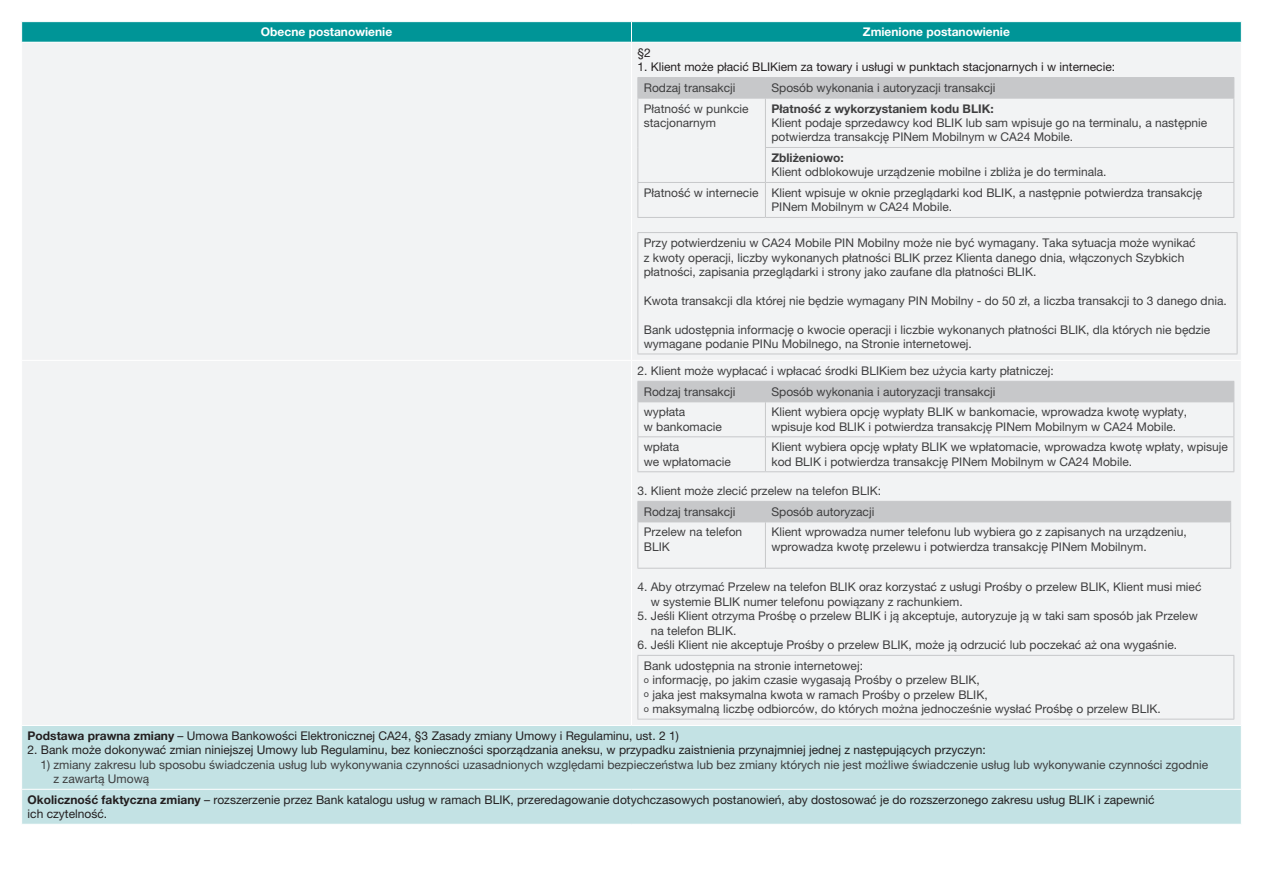
<style>
.page{position:relative;width:1263px;height:893px;background:#fff}
.page>*{position:absolute;margin:0;border:0;box-sizing:border-box;transform-origin:0 0}
.wciecie_3pkt{font:12px/14.4px "Helvetica Neue LT Pro";color:#3e3e3f}
.t1{font:12px/14.4px "Helvetica Neue LT Pro";color:#231f20}
.t2{font:700 12px "Helvetica Neue LT Pro";color:#3e3e3f}
.t3{font:700 12px "Helvetica Neue LT Pro";color:#fff}
.s1{font-size:9px}
.s2{font-weight:700}
</style>
<div class="page">
<div style="left:22px;top:43px;width:1219px;height:682px;background:#f2f3f4"></div>
<div style="left:22px;top:726px;width:1219px;height:98px;background:#c3e2e4"></div>
<hr style="left:631px;top:43px;width:1px;height:317px;background:#fff">
<hr style="left:21px;top:360px;width:610px;height:1px;background:#fff">
<hr style="left:631px;top:360px;width:611px;height:1px;background:#fff">
<hr style="left:631px;top:361px;width:1px;height:364px;background:#fff">
<hr style="left:21px;top:789px;width:610px;height:1px;background:#fff">
<hr style="left:631px;top:789px;width:611px;height:1px;background:#fff">
<svg style="left:21px;top:22px;width:1221px;height:20px;background:#069799"></svg>
<hr style="left:637px;top:77px;width:128px;height:1px;background:#c7c8ca">
<hr style="left:765px;top:77px;width:469px;height:1px;background:#c7c8ca">
<div style="left:637px;top:78px;width:597px;height:20px;background:#c7c8ca"></div>
<hr style="left:637px;top:98px;width:128px;height:1px;background:#c7c8ca">
<hr style="left:637px;top:98px;width:1px;height:49px;background:#c7c8ca">
<hr style="left:637px;top:147px;width:1px;height:35px;background:#c7c8ca">
<hr style="left:765px;top:98px;width:469px;height:1px;background:#c7c8ca">
<hr style="left:765px;top:98px;width:1px;height:49px;background:#c7c8ca">
<hr style="left:1233px;top:98px;width:1px;height:49px;background:#c7c8ca">
<hr style="left:765px;top:147px;width:469px;height:1px;background:#c7c8ca">
<hr style="left:765px;top:148px;width:1px;height:34px;background:#c7c8ca">
<hr style="left:1233px;top:148px;width:1px;height:34px;background:#c7c8ca">
<hr style="left:637px;top:182px;width:128px;height:1px;background:#c7c8ca">
<hr style="left:637px;top:183px;width:1px;height:34px;background:#c7c8ca">
<hr style="left:765px;top:182px;width:469px;height:1px;background:#c7c8ca">
<hr style="left:765px;top:183px;width:1px;height:34px;background:#c7c8ca">
<hr style="left:1233px;top:183px;width:1px;height:34px;background:#c7c8ca">
<hr style="left:637px;top:217px;width:128px;height:1px;background:#c7c8ca">
<hr style="left:765px;top:217px;width:469px;height:1px;background:#c7c8ca">
<hr style="left:637px;top:232px;width:600px;height:1px;background:#c7c8ca">
<hr style="left:637px;top:233px;width:1px;height:121px;background:#c7c8ca">
<hr style="left:1237px;top:233px;width:1px;height:121px;background:#c7c8ca">
<hr style="left:637px;top:354px;width:600px;height:1px;background:#c7c8ca">
<div style="left:637px;top:381px;width:597px;height:20px;background:#c7c8ca"></div>
<hr style="left:637px;top:401px;width:128px;height:1px;background:#c7c8ca">
<hr style="left:637px;top:402px;width:1px;height:34px;background:#c7c8ca">
<hr style="left:765px;top:401px;width:469px;height:1px;background:#c7c8ca">
<hr style="left:765px;top:402px;width:1px;height:34px;background:#c7c8ca">
<hr style="left:1233px;top:402px;width:1px;height:34px;background:#c7c8ca">
<hr style="left:637px;top:436px;width:128px;height:1px;background:#c7c8ca">
<hr style="left:637px;top:437px;width:1px;height:34px;background:#c7c8ca">
<hr style="left:765px;top:436px;width:469px;height:1px;background:#c7c8ca">
<hr style="left:765px;top:437px;width:1px;height:34px;background:#c7c8ca">
<hr style="left:1233px;top:437px;width:1px;height:34px;background:#c7c8ca">
<hr style="left:637px;top:471px;width:128px;height:1px;background:#c7c8ca">
<hr style="left:765px;top:471px;width:469px;height:1px;background:#c7c8ca">
<div style="left:637px;top:501px;width:594px;height:20px;background:#c7c8ca"></div>
<hr style="left:637px;top:521px;width:128px;height:1px;background:#c7c8ca">
<hr style="left:637px;top:522px;width:1px;height:46px;background:#c7c8ca">
<hr style="left:765px;top:521px;width:466px;height:1px;background:#c7c8ca">
<hr style="left:765px;top:522px;width:1px;height:46px;background:#c7c8ca">
<hr style="left:1230px;top:522px;width:1px;height:46px;background:#c7c8ca">
<hr style="left:637px;top:568px;width:128px;height:1px;background:#c7c8ca">
<hr style="left:765px;top:568px;width:466px;height:1px;background:#c7c8ca">
<hr style="left:637px;top:655px;width:597px;height:1px;background:#c7c8ca">
<hr style="left:637px;top:656px;width:1px;height:63px;background:#c7c8ca">
<hr style="left:1233px;top:656px;width:1px;height:63px;background:#c7c8ca">
<hr style="left:637px;top:719px;width:597px;height:1px;background:#c7c8ca">
<p class="t3" style="left:261px;top:25px;width:133px">Obecne postanowienie</p>
<p class="t3" style="left:863px;top:25px;width:149px">Zmienione postanowienie</p>
<p class="t1" style="left:637px;top:45px;width:15px">§2</p>
<p class="t1" style="left:637px;top:60px;width:479px">1. Klient może płacić BLIKiem za towary i usługi w punktach stacjonarnych i w internecie:</p>
<p class="wciecie_3pkt" style="left:644px;top:80px;width:93px">Rodzaj transakcji</p>
<p class="wciecie_3pkt" style="left:771px;top:80px;width:225px">Sposób wykonania i autoryzacji transakcji</p>
<p class="wciecie_3pkt" style="left:644px;top:101px;width:106px">Płatność w punkcie stacjonarnym</p>
<p class="t2" style="left:771px;top:101px;width:224px">Płatność z wykorzystaniem kodu BLIK:</p>
<p class="wciecie_3pkt" style="left:771px;top:115px;width:437px">Klient podaje sprzedawcy kod BLIK lub sam wpisuje go na terminalu, a następnie potwierdza transakcję PINem Mobilnym w CA24 Mobile.</p>
<p class="t2" style="left:771px;top:150px;width:74px">Zbliżeniowo:</p>
<p class="wciecie_3pkt" style="left:771px;top:165px;width:337px">Klient odblokowuje urządzenie mobilne i zbliża je do terminala.</p>
<p class="wciecie_3pkt" style="left:644px;top:185px;width:116px">Płatność w internecie</p>
<p class="wciecie_3pkt" style="left:771px;top:185px;width:432px">Klient wpisuje w oknie przeglądarki kod BLIK, a następnie potwierdza transakcję<br>PINem Mobilnym w CA24 Mobile.</p>
<p class="wciecie_3pkt" style="left:644px;top:236px;width:553px">Przy potwierdzeniu w CA24 Mobile PIN Mobilny może nie być wymagany. Taka sytuacja może wynikać z kwoty operacji, liczby wykonanych płatności BLIK przez Klienta danego dnia, włączonych Szybkich płatności, zapisania przeglądarki i strony jako zaufane dla płatności BLIK.</p>
<p class="wciecie_3pkt" style="left:644px;top:293px;width:584px">Kwota transakcji dla której nie będzie wymagany PIN Mobilny - do 50 zł, a liczba transakcji to 3 danego dnia.</p>
<p class="wciecie_3pkt" style="left:644px;top:322px;width:568px">Bank udostępnia informację o kwocie operacji i liczbie wykonanych płatności BLIK, dla których nie będzie wymagane podanie PINu Mobilnego, na Stronie internetowej.</p>
<p class="wciecie_3pkt" style="left:637px;top:363px;width:418px">2. Klient może wypłacać i wpłacać środki BLIKiem bez użycia karty płatniczej:</p>
<p class="wciecie_3pkt" style="left:644px;top:384px;width:93px">Rodzaj transakcji</p>
<p class="wciecie_3pkt" style="left:771px;top:384px;width:225px">Sposób wykonania i autoryzacji transakcji</p>
<p class="wciecie_3pkt" style="left:644px;top:405px;width:80px">wypłata<br>w bankomacie</p>
<p class="wciecie_3pkt" style="left:771px;top:405px;width:417px">Klient wybiera opcję wypłaty BLIK w bankomacie, wprowadza kwotę wypłaty, wpisuje kod BLIK i potwierdza transakcję PINem Mobilnym w CA24 Mobile.</p>
<p class="wciecie_3pkt" style="left:644px;top:440px;width:89px">wpłata<br>we wpłatomacie</p>
<p class="wciecie_3pkt" style="left:771px;top:440px;width:458px">Klient wybiera opcję wpłaty BLIK we wpłatomacie, wprowadza kwotę wpłaty, wpisuje kod BLIK i potwierdza transakcję PINem Mobilnym w CA24 Mobile.</p>
<p class="wciecie_3pkt" style="left:637px;top:483px;width:245px">3. Klient może zlecić przelew na telefon BLIK:</p>
<p class="wciecie_3pkt" style="left:644px;top:504px;width:93px">Rodzaj transakcji</p>
<p class="wciecie_3pkt" style="left:771px;top:504px;width:104px">Sposób autoryzacji</p>
<p class="wciecie_3pkt" style="left:644px;top:525px;width:100px">Przelew na telefon<br>BLIK</p>
<p class="wciecie_3pkt" style="left:771px;top:525px;width:417px">Klient wprowadza numer telefonu lub wybiera go z zapisanych na urządzeniu, wprowadza kwotę przelewu i potwierdza transakcję PINem Mobilnym.</p>
<p class="wciecie_3pkt" style="left:651px;top:580px;width:552px;text-indent:-13px">4. Aby otrzymać Przelew na telefon BLIK oraz korzystać z usługi Prośby o przelew BLIK, Klient musi mieć w systemie BLIK numer telefonu powiązany z rachunkiem.</p>
<p class="wciecie_3pkt" style="left:651px;top:608px;width:548px;text-indent:-13px">5. Jeśli Klient otrzyma Prośbę o przelew BLIK i ją akceptuje, autoryzuje ją w taki sam sposób jak Przelew na telefon BLIK.</p>
<p class="wciecie_3pkt" style="left:637px;top:637px;width:541px">6. Jeśli Klient nie akceptuje Prośby o przelew BLIK, może ją odrzucić lub poczekać aż ona wygaśnie.</p>
<p class="wciecie_3pkt" style="left:644px;top:658px;width:221px">Bank udostępnia na stronie internetowej:</p>
<p class="wciecie_3pkt" style="left:644px;top:673px;width:338px"><span class="s1">o</span> informację, po jakim czasie wygasają Prośby o przelew BLIK,</p>
<p class="wciecie_3pkt" style="left:644px;top:687px;width:345px"><span class="s1">o</span> jaka jest maksymalna kwota w ramach Prośby o przelew BLIK,</p>
<p class="wciecie_3pkt" style="left:644px;top:701px;width:518px"><span class="s1">o</span> maksymalną liczbę odbiorców, do których można jednocześnie wysłać Prośbę o przelew BLIK.</p>
<p class="t1" style="left:28px;top:728px;width:653px"><span class="s2">Podstawa prawna zmiany</span> – Umowa Bankowości Elektronicznej CA24, §3 Zasady zmiany Umowy i Regulaminu, ust. 2 1)</p>
<p class="t1" style="left:28px;top:743px;width:959px">2. Bank może dokonywać zmian niniejszej Umowy lub Regulaminu, bez konieczności sporządzania aneksu, w przypadku zaistnienia przynajmniej jednej z następujących przyczyn:</p>
<p class="wciecie_3pkt" style="left:54px;top:757px;width:1156px;text-indent:-13px">1) zmiany zakresu lub sposobu świadczenia usług lub wykonywania czynności uzasadnionych względami bezpieczeństwa lub bez zmiany których nie jest możliwe świadczenie usług lub wykonywanie czynności zgodnie z zawartą Umową</p>
<p class="t1" style="left:28px;top:792px;width:1128px"><span class="s2">Okoliczność faktyczna zmiany</span> – rozszerzenie przez Bank katalogu usług w ramach BLIK, przeredagowanie dotychczasowych postanowień, aby dostosować je do rozszerzonego zakresu usług BLIK i zapewnić ich czytelność.</p>
</div>
